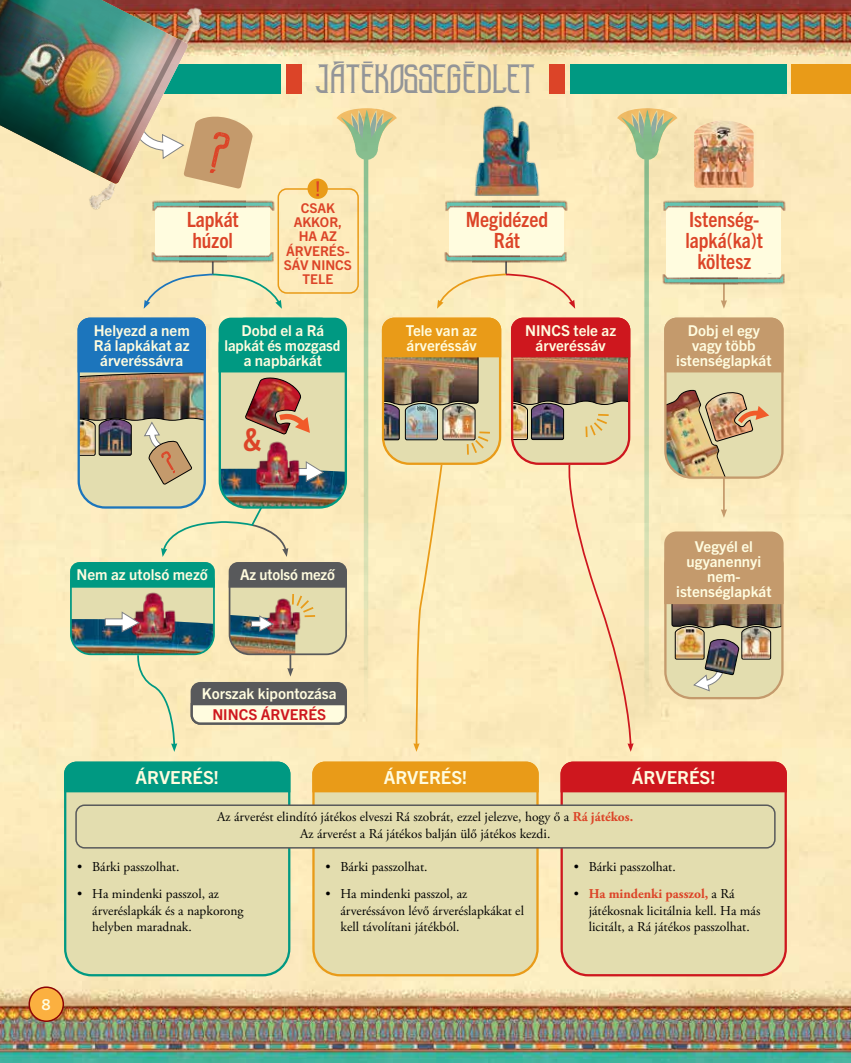
<style>
.page{position:relative;width:851px;height:1063px;background:#fff}
.page>*{position:absolute;margin:0;border:0;box-sizing:border-box;transform-origin:0 0}
.t1{font:45px "Sunblast Tall";letter-spacing:-.03em;color:#939598}
.t2{font:700 condensed 31.5px "Trade Gothic Next LT Pro";color:#dc4428}
.t3{font:700 condensed 21px/21px "Trade Gothic Next LT Pro";color:#dc4428;text-align:center}
.t4{font:700 18px "Trade Gothic Next LT Pro";color:#fffcdf}
.t5{font:700 15px/15px "Trade Gothic Next LT Pro";color:#fffcdf;text-align:center}
.t6{font:700 15px "Trade Gothic Next LT Pro";color:#ce171e}
.t7{font:13.5px/16.2px "Adobe Garamond Pro";color:#000}
.t8{font:700 13.5px/14.2px "Trade Gothic Next LT Pro";color:#dc4428;text-align:center}
.s1{font-weight:700;color:#dc4428}
</style>
<div class="page">
<img style="left:0;top:0;width:850px;height:1063px">
<div style="left:29px;top:987px;width:34px;height:34px;background:#fbb040;border-radius:50%"></div>
<div style="left:28px;top:986px;width:36px;height:36px;border:2px solid #8d0405;border-radius:50%"></div>
<div style="left:63px;top:794px;width:228px;height:184px;background:#e3ddaf"></div>
<svg style="left:63px;top:760px;width:228px;height:34px;background:#18a087"></svg>
<div style="left:311px;top:794px;width:228px;height:184px;background:#e3ddaf"></div>
<svg style="left:311px;top:760px;width:228px;height:34px;background:#e9a228"></svg>
<div style="left:559px;top:794px;width:228px;height:184px;background:#e3ddaf"></div>
<svg style="left:559px;top:760px;width:228px;height:34px;background:#d12c2d"></svg>
<div style="left:791px;top:64px;width:59px;height:30px;background:#e99b18"></div>
<div style="left:76px;top:805px;width:698px;height:43px;background:#e3ddaf;border-radius:9px"></div>
<div style="left:75px;top:804px;width:700px;height:45px;border:2px solid #58595b;border-radius:9px"></div>
<img style="left:784px;top:198px;width:4px;height:12px">
<img style="left:784px;top:274px;width:4px;height:12px">
<img style="left:0;top:0;width:784px;height:752px">
<h1 class="t1" style="left:314px;top:59px;width:223px">JÁTÉKOSSEGÉDLET</h1>
<p class="t8" style="left:283px;top:200px;width:70px">CSAK<br>AKKOR,<br>HA AZ<br>ÁRVERÉS-<br>SÁV NINCS<br>TELE</p>
<h3 class="t3" style="left:187px;top:208px;width:53px;text-align:left">Lapkát húzol</h3>
<h3 class="t3" style="left:466px;top:208px;width:84px">Megidézed<br>Rát</h3>
<h3 class="t3" style="left:685px;top:208px;width:79px">Istenség&shy;lapká(ka)t költesz</h3>
<p class="t5" style="left:94px;top:322px;width:97px">Helyezd a nem<br>Rá lapkákat az árveréssávra</p>
<p class="t5" style="left:224px;top:322px;width:118px">Dobd el a Rá lapkát és mozgasd a napbárkát</p>
<h2 class="t2" style="left:243px;top:418px;width:20px">&amp;</h2>
<p class="t5" style="left:406px;top:322px;width:73px;text-align:left">Tele van az árveréssáv</p>
<p class="t5" style="left:525px;top:322px;width:93px">NINCS tele az árveréssáv</p>
<p class="t5" style="left:676px;top:322px;width:97px">Dobj el egy vagy több istenséglapkát</p>
<p class="t5" style="left:76px;top:566px;width:133px">Nem az utolsó mező</p>
<p class="t5" style="left:240px;top:566px;width:96px">Az utolsó mező</p>
<p class="t5" style="left:676px;top:538px;width:97px">Vegyél el ugyanennyi nem&shy;istenséglapkát</p>
<p class="t5" style="left:42px;top:996px;width:10px">8</p>
<p class="t5" style="left:202px;top:685px;width:136px">Korszak kipontozása</p>
<p class="t6" style="left:212px;top:704px;width:115px">NINCS ÁRVERÉS</p>
<h3 class="t4" style="left:135px;top:765px;width:85px">ÁRVERÉS!</h3>
<h3 class="t4" style="left:383px;top:765px;width:85px">ÁRVERÉS!</h3>
<h3 class="t4" style="left:632px;top:765px;width:85px">ÁRVERÉS!</h3>
<p class="t7" style="left:217px;top:809px;width:417px;text-align:center">Az árverést elindító játékos elveszi Rá szobrát, ezzel jelezve, hogy ő a <span class="s1">Rá játékos.<br></span>Az árverést a Rá játékos balján ülő játékos kezdi.</p>
<p class="t7" style="left:77px;top:860px;width:104px">• Bárki passzolhat.</p>
<p class="t7" style="left:92px;top:886px;width:153px;text-indent:-15px">• Ha mindenki passzol, az árveréslapkák és a napkorong helyben maradnak.</p>
<p class="t7" style="left:325px;top:860px;width:104px">• Bárki passzolhat.</p>
<p class="t7" style="left:340px;top:886px;width:185px;text-indent:-15px">• Ha mindenki passzol, az árveréssávon lévő árveréslapkákat el kell távolítani játékból.</p>
<p class="t7" style="left:573px;top:860px;width:104px">• Bárki passzolhat.</p>
<p class="t7" style="left:588px;top:886px;width:173px;text-indent:-15px">• <span class="s1">Ha mindenki passzol,</span> a Rá játékosnak licitálnia kell. Ha más licitált, a Rá játékos passzolhat.</p>
</div>
